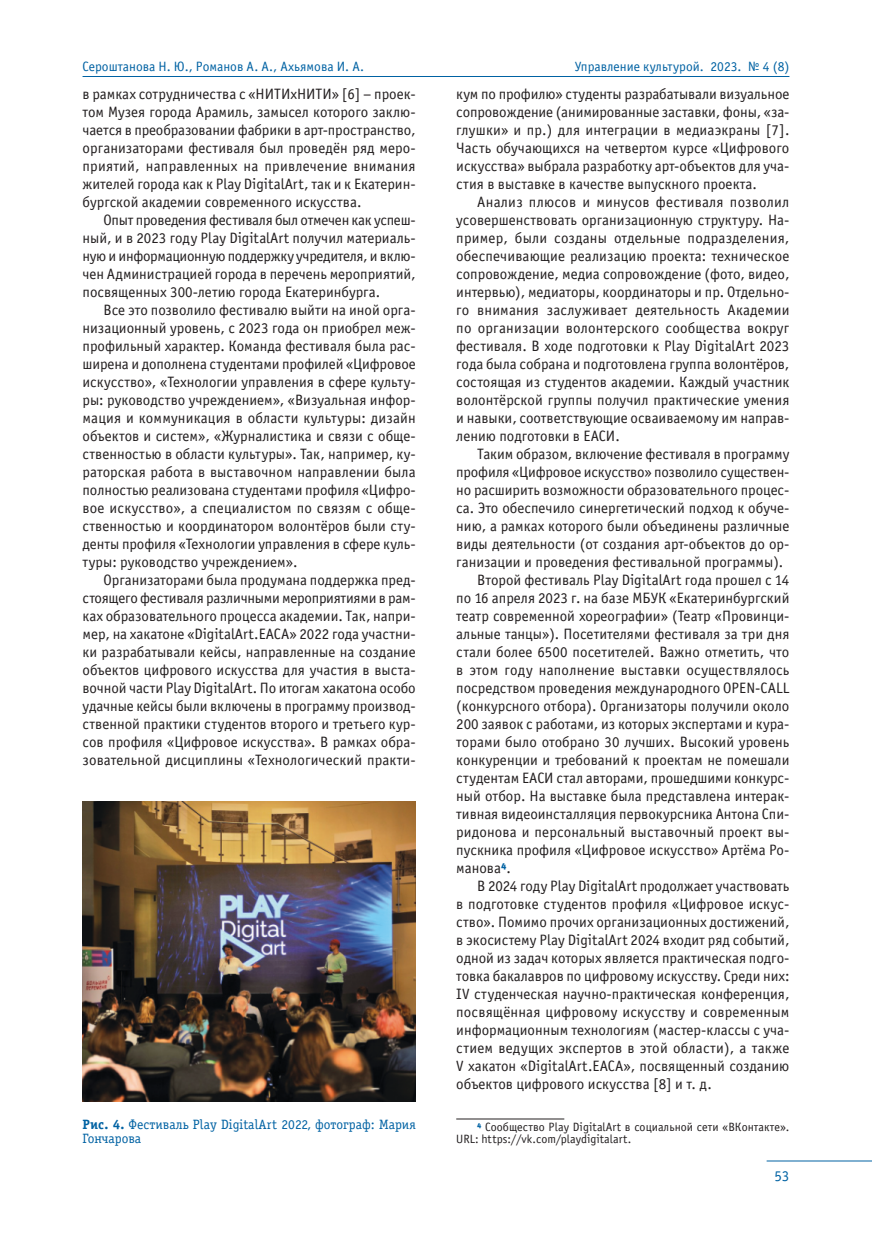
<style>
.page{position:relative;width:872px;height:1233px;background:#fff}
.page>*{position:absolute;margin:0;border:0;box-sizing:border-box;transform-origin:0 0}
.t1{font:15px/18px "ITC Officina Sans";color:#231f20;text-align:justify}
.t2{font:15px "ITC Officina Sans";color:#0062a3}
.t3{font:13.5px "ITC Officina Sans";color:#0062a3}
.t4{font:13.5px/13.5px "ITC Officina Serif";letter-spacing:.005em;color:#0062a3}
.t5{font:12px/12px "ITC Officina Sans";letter-spacing:.005em;color:#231f20}
.s1{font-family:"FF Meta";font-weight:700;color:#0062a3}
.s2{font-weight:700}
</style>
<div class="page">
<hr style="left:82px;top:76px;width:707px;height:1px;background:#0062a3">
<hr style="left:766px;top:1161px;width:106px;height:1px;background:#0062a3">
<hr style="left:456px;top:1119px;width:108px;height:1px;background:#231f20">
<img style="left:82px;top:801px;width:334px;height:301px">
<p class="t3" style="left:82px;top:57px;width:283px">Сероштанова Н. Ю., Романов А. А., Ахьямова И. А.</p>
<p class="t3" style="left:575px;top:57px;width:216px">Управление культурой. 2023. № 4 (8)</p>
<p class="t1" style="left:82px;top:84px;width:335px">в рамках сотрудничества с «НИТИхНИТИ» [6] – проек&shy;том Музея города Арамиль, замысел которого заклю&shy;чается в преобразовании фабрики в арт-пространство, организаторами фестиваля был проведён ряд меро&shy;приятий, направленных на привлечение внимания жителей города как к Play DigitalArt, так и к Екатерин&shy;бургской академии современного искусства.</p>
<p class="t1" style="left:82px;top:210px;width:335px;text-indent:21px">Опыт проведения фестиваля был отмечен как успеш&shy;ный, и в 2023 году Play DigitalArt получил материаль&shy;ную и информационную поддержку учредителя, и вклю&shy;чен Администрацией города в перечень мероприятий, посвященных 300-летию города Екатеринбурга.</p>
<p class="t1" style="left:82px;top:300px;width:335px;text-indent:21px">Все это позволило фестивалю выйти на иной орга&shy;низационный уровень, с 2023 года он приобрел меж&shy;профильный характер. Команда фестиваля была рас&shy;ширена и дополнена студентами профилей «Цифровое искусство», «Технологии управления в сфере культу&shy;ры: руководство учреждением», «Визуальная инфор&shy;мация и коммуникация в области культуры: дизайн объектов и систем», «Журналистика и связи с обще&shy;ственностью в области культуры». Так, например, ку&shy;раторская работа в выставочном направлении была полностью реализована студентами профиля «Цифро&shy;вое искусство», а специалистом по связям с обще&shy;ственностью и координатором волонтёров были сту&shy;денты профиля «Технологии управления в сфере куль&shy;туры: руководство учреждением».</p>
<p class="t1" style="left:82px;top:570px;width:335px;text-indent:21px">Организаторами была продумана поддержка пред&shy;стоящего фестиваля различными мероприятиями в рам&shy;ках образовательного процесса академии. Так, напри&shy;мер, на хакатоне «DigitalArt.EACA» 2022 года участни&shy;ки разрабатывали кейсы, направленные на создание объектов цифрового искусства для участия в выста&shy;вочной части Play DigitalArt. По итогам хакатона особо удачные кейсы были включены в программу производ&shy;ственной практики студентов второго и третьего кур&shy;сов профиля «Цифровое искусства». В рамках обра&shy;зовательной дисциплины «Технологический практи-</p>
<p class="t1" style="left:456px;top:84px;width:335px">кум по профилю» студенты разрабатывали визуальное сопровождение (анимированные заставки, фоны, «за&shy;глушки» и пр.) для интеграции в медиаэкраны [7].<br>Часть обучающихся на четвертом курсе «Цифрового искусства» выбрала разработку арт-объектов для уча&shy;стия в выставке в качестве выпускного проекта.</p>
<p class="t1" style="left:456px;top:192px;width:335px;text-indent:21px">Анализ плюсов и минусов фестиваля позволил усовершенствовать организационную структуру. На&shy;пример, были созданы отдельные подразделения, обеспечивающие реализацию проекта: техническое сопровождение, медиа сопровождение (фото, видео, интервью), медиаторы, координаторы и пр. Отдельно&shy;го внимания заслуживает деятельность Академии по организации волонтерского сообщества вокруг фестиваля. В ходе подготовки к Play DigitalArt 2023 года была собрана и подготовлена группа волонтёров, состоящая из студентов академии. Каждый участник волонтёрской группы получил практические умения и навыки, соответствующие осваиваемому им направ&shy;лению подготовки в ЕАСИ.</p>
<p class="t1" style="left:477px;top:444px;width:314px">Таким образом, включение фестиваля в программу</p>
<p class="t1" style="left:456px;top:462px;width:335px">профиля «Цифровое искусство» позволило существен-</p>
<p class="t1" style="left:456px;top:480px;width:334px">но расширить возможности образовательного процес-</p>
<p class="t1" style="left:456px;top:498px;width:334px">са. Это обеспечило синергетический подход к обуче-</p>
<p class="t1" style="left:456px;top:516px;width:334px">нию, а рамках которого были объединены различные</p>
<p class="t1" style="left:456px;top:534px;width:335px">виды деятельности (от создания арт-объектов до ор-</p>
<p class="t1" style="left:456px;top:552px;width:328px">ганизации и проведения фестивальной программы).</p>
<p class="t1" style="left:477px;top:570px;width:313px">Второй фестиваль Play DigitalArt года прошел с 14</p>
<p class="t1" style="left:456px;top:588px;width:334px">по 16 апреля 2023 г. на базе МБУК «Екатеринбургский</p>
<p class="t1" style="left:456px;top:606px;width:334px">театр современной хореографии» (Театр «Провинци-</p>
<p class="t1" style="left:456px;top:624px;width:335px">альные танцы»). Посетителями фестиваля за три дня</p>
<p class="t1" style="left:456px;top:642px;width:334px">стали более 6500 посетителей. Важно отметить, что</p>
<p class="t1" style="left:456px;top:660px;width:334px">в этом году наполнение выставки осуществлялось</p>
<p class="t1" style="left:456px;top:678px;width:334px">посредством проведения международного OPEN-CALL</p>
<p class="t1" style="left:456px;top:696px;width:334px">(конкурсного отбора). Организаторы получили около</p>
<p class="t1" style="left:456px;top:714px;width:334px">200 заявок с работами, из которых экспертами и кура-</p>
<p class="t1" style="left:456px;top:732px;width:335px">торами было отобрано 30 лучших. Высокий уровень</p>
<p class="t1" style="left:456px;top:750px;width:335px">конкуренции и требований к проектам не помешали</p>
<p class="t1" style="left:456px;top:768px;width:334px">студентам ЕАСИ стал авторами, прошедшими конкурс-</p>
<p class="t1" style="left:456px;top:786px;width:334px">ный отбор. На выставке была представлена интерак-</p>
<p class="t1" style="left:456px;top:804px;width:334px">тивная видеоинсталляция первокурсника Антона Спи-</p>
<p class="t1" style="left:456px;top:822px;width:335px">ридонова и персональный выставочный проект вы-</p>
<p class="t1" style="left:456px;top:840px;width:334px">пускника профиля «Цифровое искусство» Артёма Ро-</p>
<p class="t1" style="left:456px;top:858px;width:56px">манова<span class="s1">⁴</span>.</p>
<p class="t1" style="left:477px;top:876px;width:314px">В 2024 году Play DigitalArt продолжает участвовать</p>
<p class="t1" style="left:456px;top:894px;width:335px">в подготовке студентов профиля «Цифровое искус-</p>
<p class="t1" style="left:456px;top:912px;width:335px">ство». Помимо прочих организационных достижений,</p>
<p class="t1" style="left:456px;top:930px;width:334px">в экосистему Play DigitalArt 2024 входит ряд событий,</p>
<p class="t1" style="left:456px;top:948px;width:334px">одной из задач которых является практическая подго-</p>
<p class="t1" style="left:456px;top:966px;width:335px">товка бакалавров по цифровому искусству. Среди них:</p>
<p class="t1" style="left:456px;top:984px;width:335px">IV студенческая научно-практическая конференция,</p>
<p class="t1" style="left:456px;top:1002px;width:335px">посвящённая цифровому искусству и современным</p>
<p class="t1" style="left:456px;top:1020px;width:335px">информационным технологиям (мастер-классы с уча-</p>
<p class="t1" style="left:456px;top:1038px;width:334px">стием ведущих экспертов в этой области), а также</p>
<p class="t1" style="left:456px;top:1056px;width:335px">V хакатон «DigitalArt.EACA», посвященный созданию</p>
<p class="t1" style="left:456px;top:1074px;width:257px">объектов цифрового искусства [8] и т. д.</p>
<p class="t5" style="left:456px;top:1121px;width:334px;text-indent:21px"><span class="s1">⁴</span> Сообщество Play DigitalArt в социальной сети «ВКонтакте».<br>URL: https://vk.com/playdigitalart.</p>
<p class="t4" style="left:82px;top:1118px;width:335px"><span class="s2">Рис. 4.</span> Фестиваль Play DigitalArt 2022, фотограф: Мария<br>Гончарова</p>
<p class="t2" style="left:774px;top:1166px;width:16px">53</p>
</div>
